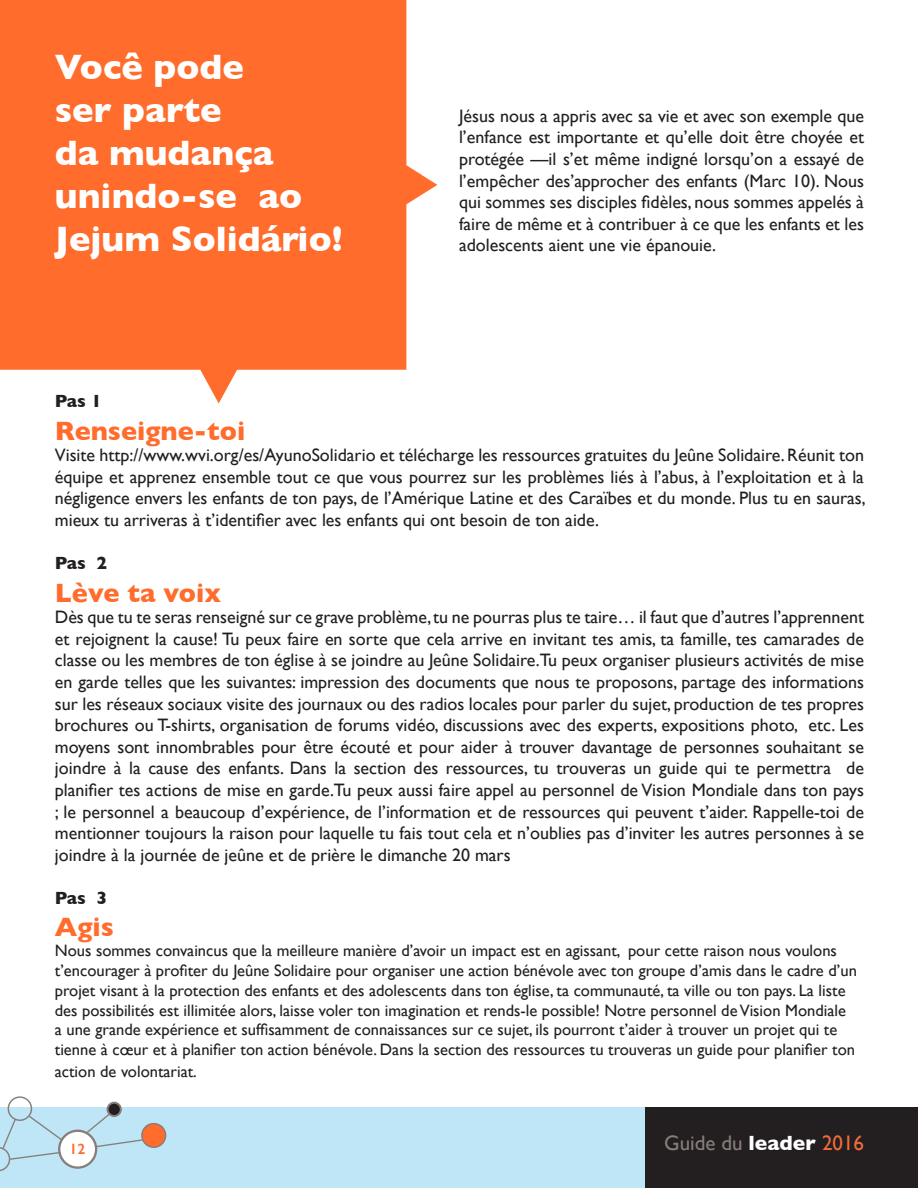
<style>
.page{position:relative;width:918px;height:1188px;background:#fff}
.page>*{position:absolute;margin:0;border:0;box-sizing:border-box;transform-origin:0 0}
.t1{font:700 36px/43.2px "Gill Sans";color:#fff}
.t2{font:700 27px "Gill Sans";color:#ff6c2c}
.t3{font:21px "Gill Sans";color:#877e7a}
.t4{font:18px/21.6px "Gill Sans";color:#231f20;text-align:justify}
.t5{font:700 18px "Gill Sans";letter-spacing:-.015em;color:#231f20}
.t6{font:16.5px/19.8px "Gill Sans";color:#231f20}
.t7{font:600 15px "Gill Sans";color:#ff6c2c}
.s1{font-weight:700;color:#fff}
.s2{color:#f36b38}
</style>
<div class="page">
<div style="left:0;top:1107px;width:645px;height:81px;background:#bee6f6"></div>
<div style="left:645px;top:1107px;width:273px;height:81px;background:#231f20"></div>
<svg style="left:0;top:1096px;width:166px;height:75px"></svg>
<svg style="left:0;top:0;width:437px;height:403px;background:#ff8049"></svg>
<p class="t1" style="left:55px;top:44px;width:289px">Você pode<br>ser parte<br>da mudança unindo-se ao<br>Jejum Solidário!</p>
<p class="t4" style="left:459px;top:105px;width:407px">Jésus nous a appris avec sa vie et avec son exemple que l’enfance est importante et qu’elle doit être choyée et protégée —il s’et même indigné lorsqu’on a essayé de l’empêcher des’approcher des enfants (Marc 10). Nous qui sommes ses disciples fidèles, nous sommes appelés à faire de même et à contribuer à ce que les enfants et les adolescents aient une vie épanouie.</p>
<p class="t5" style="left:55px;top:387px;width:49px">Pas 1</p>
<p class="t2" style="left:55px;top:409px;width:192px">Renseigne-toi</p>
<p class="t4" style="left:55px;top:444px;width:812px">Visite http://www.wvi.org/es/AyunoSolidario et télécharge les ressources gratuites du Jeûne Solidaire. Réunit ton équipe et apprenez ensemble tout ce que vous pourrez sur les problèmes liés à l’abus, à l’exploitation et à la négligence envers les enfants de ton pays, de l’Amérique Latine et des Caraïbes et du monde. Plus tu en sauras, mieux tu arriveras à t’identifier avec les enfants qui ont besoin de ton aide.</p>
<p class="t5" style="left:55px;top:549px;width:54px">Pas 2</p>
<p class="t2" style="left:55px;top:571px;width:168px">Lève ta voix</p>
<p class="t4" style="left:55px;top:606px;width:811px">Dès que tu te seras renseigné sur ce grave problème, tu ne pourras plus te taire… il faut que d’autres l’apprennent et rejoignent la cause! Tu peux faire en sorte que cela arrive en invitant tes amis, ta famille, tes camarades de classe ou les membres de ton église à se joindre au Jeûne Solidaire.Tu peux organiser plusieurs activités de mise en garde telles que les suivantes: impression des documents que nous te proposons, partage des informations sur les réseaux sociaux visite des journaux ou des radios locales pour parler du sujet, production de tes propres brochures ou T-shirts, organisation de forums vidéo, discussions avec des experts, expositions photo, etc. Les moyens sont innombrables pour être écouté et pour aider à trouver davantage de personnes souhaitant se joindre à la cause des enfants. Dans la section des ressources, tu trouveras un guide qui te permettra de planifier tes actions de mise en garde.Tu peux aussi faire appel au personnel de Vision Mondiale dans ton pays ; le personnel a beaucoup d’expérience, de l’information et de ressources qui peuvent t’aider. Rappelle-toi de mentionner toujours la raison pour laquelle tu fais tout cela et n’oublies pas d’inviter les autres personnes à se joindre à la journée de jeûne et de prière le dimanche 20 mars</p>
<p class="t5" style="left:55px;top:884px;width:54px">Pas 3</p>
<p class="t2" style="left:55px;top:906px;width:61px">Agis</p>
<p class="t6" style="left:55px;top:941px;width:804px">Nous sommes convaincus que la meilleure manière d’avoir un impact est en agissant, pour cette raison nous voulons t’encourager à profiter du Jeûne Solidaire pour organiser une action bénévole avec ton groupe d’amis dans le cadre d’un projet visant à la protection des enfants et des adolescents dans ton église, ta communauté, ta ville ou ton pays. La liste des possibilités est illimitée alors, laisse voler ton imagination et rends-le possible! Notre personnel de Vision Mondiale a une grande expérience et suffisamment de connaissances sur ce sujet, ils pourront t’aider à trouver un projet qui te tienne à cœur et à planifier ton action bénévole. Dans la section des ressources tu trouveras un guide pour planifier ton</p>
<p class="t6" style="left:55px;top:1062px;width:144px">action de volontariat.</p>
<p class="t7" style="left:70px;top:1140px;width:17px">12</p>
<p class="t3" style="left:664px;top:1131px;width:201px">Guide du <span class="s1">leader</span> <span class="s2">2016</span></p>
</div>
